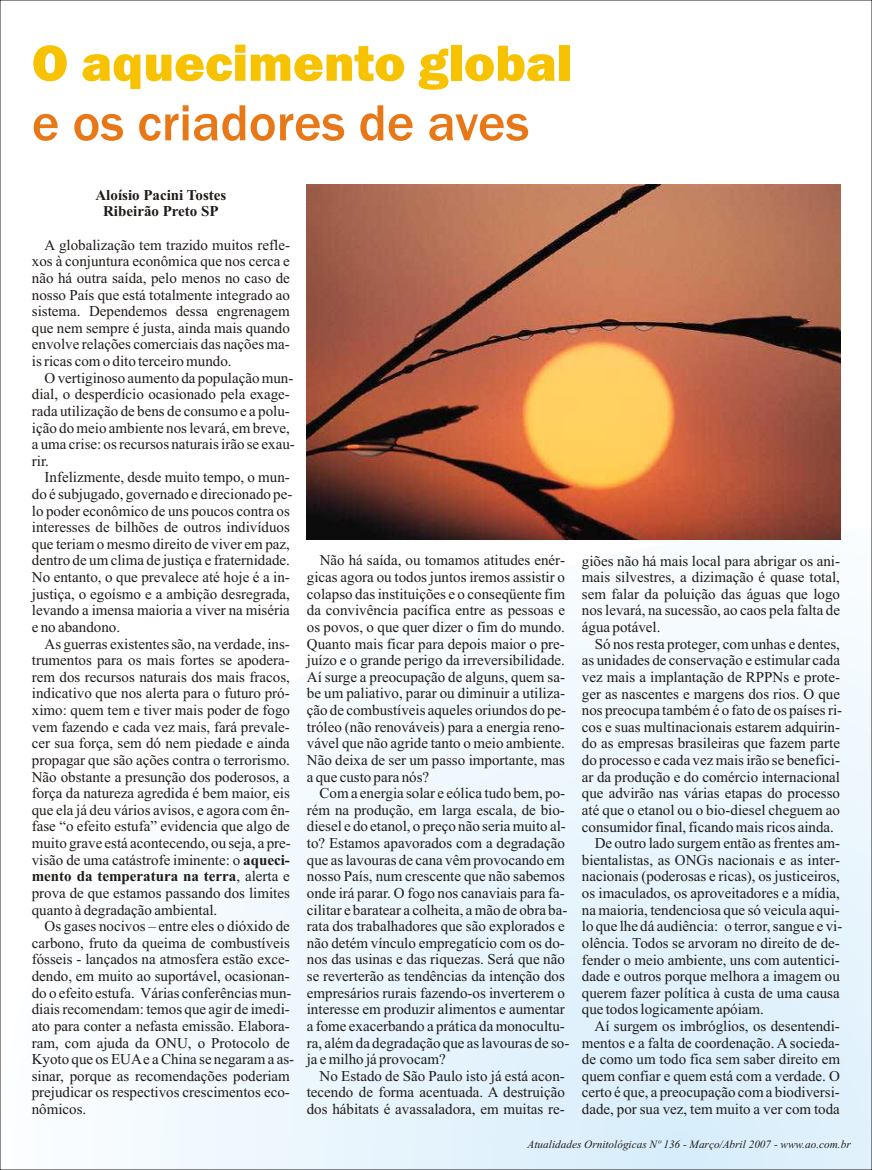
<style>
.page{position:relative;width:872px;height:1170px;background:#fff}
.page>*{position:absolute;margin:0;border:0;box-sizing:border-box;transform-origin:0 0}
.t1{font:800 52.5px "Franklin Gothic";color:#f7c200}
.t2{font:500 52.5px "Franklin Gothic";color:#e87817}
.t3{font:15px/16.6px "Times New Roman";color:#1f1a17;text-align:justify}
.t4{font:700 15px/16.6px "Times New Roman";color:#1f1a17;text-align:center}
.t5{font:italic 11.25px "Times New Roman";color:#1f1a17}
.s1{font-weight:700}
</style>
<div class="page">
<svg style="left:144px;top:527px;width:726px;height:640px"></svg>
<img style="left:307px;top:184px;width:533px;height:356px">
<h1 class="t1" style="left:32px;top:44px;width:542px">O aquecimento global</h1>
<h1 class="t2" style="left:32px;top:104px;width:499px">e os criadores de aves</h1>
<p class="t4" style="left:95px;top:188px;width:132px">Aloísio Pacini Tostes<br>Ribeirão Preto SP</p>
<p class="t3" style="left:32px;top:238px;width:260px;text-indent:13px">A globalização tem trazido muitos refle&shy;xos à conjuntura econômica que nos cerca e não há outra saída, pelo menos no caso de nosso País que está totalmente integrado ao sistema. Dependemos dessa engrenagem que nem sempre é justa, ainda mais quando envolve relações comerciais das nações ma&shy;is ricas com o dito terceiro mundo.</p>
<p class="t3" style="left:32px;top:371px;width:264px;text-align:left;text-indent:13px">O vertiginoso aumento da população mun&shy;dial, o desperdício ocasionado pela exage&shy;rada utilização de bens de consumo e a polu&shy;ição do meio ambiente nos levará, em breve, a uma crise: os recursos naturais irão se exau&shy;rir.</p>
<p class="t3" style="left:32px;top:470px;width:262px;text-align:left;text-indent:13px">Infelizmente, desde muito tempo, o mun&shy;do é subjugado, governado e direcionado pe&shy;lo poder econômico de uns poucos contra os interesses de bilhões de outros indivíduos que teriam o mesmo direito de viver em paz, dentro de um clima de justiça e fraternidade.</p>
<p class="t3" style="left:32px;top:553px;width:809px;text-indent:288px">Não há saída, ou tomamos atitudes enér- giões não há mais local para abrigar os ani-No entanto, o que prevalece até hoje é a in- gicas agora ou todos juntos iremos assistir o mais silvestres, a dizimação é quase total, justiça, o egoísmo e a ambição desregrada, colapso das instituições e o conseqüente fim sem falar da poluição das águas que logo levando a imensa maioria a viver na miséria da convivência pacífica entre as pessoas e nos levará, na sucessão, ao caos pela falta de e no abandono.</p>
<p class="t3" style="left:45px;top:620px;width:617px;text-indent:262px">os povos, o que quer dizer o fim do mundo. água potável.<br>As guerras existentes são, na verdade, ins- Quanto mais ficar para depois maior o pre-</p>
<p class="t3" style="left:32px;top:636px;width:812px;text-align:left;text-indent:563px">Só nos resta proteger, com unhas e dentes, trumentos para os mais fortes se apodera- juízo e o grande perigo da irreversibilidade. as unidades de conservação e estimular cada rem dos recursos naturais dos mais fracos, Aí surge a preocupação de alguns, quem sa- vez mais a implantação de RPPNs e prote&shy;indicativo que nos alerta para o futuro pró- be um paliativo, parar ou diminuir a utiliza- ger as nascentes e margens dos rios. O que ximo: quem tem e tiver mais poder de fogo ção de combustíveis aqueles oriundos do pe- nos preocupa também é o fato de os países ri&shy;vem fazendo e cada vez mais, fará prevale- tróleo (não renováveis) para a energia reno- cos e suas multinacionais estarem adquirin&shy;cer sua força, sem dó nem piedade e ainda vável que não agride tanto o meio ambiente. do as empresas brasileiras que fazem parte propagar que são ações contra o terrorismo. Não deixa de ser um passo importante, mas do processo e cada vez mais irão se benefici-Não obstante a presunção dos poderosos, a a que custo para nós?</p>
<p class="t3" style="left:582px;top:769px;width:260px">ar da produção e do comércio internacional</p>
<p class="t3" style="left:32px;top:786px;width:809px;text-align:left;text-indent:288px">Com a energia solar e eólica tudo bem, po- que advirão nas várias etapas do processo que ela já deu vários avisos, e agora com ên- rém na produção, em larga escala, de bio- até que o etanol ou o bio-diesel cheguem ao fase “o efeito estufa” evidencia que algo de diesel e do etanol, o preço não seria muito al- consumidor final, ficando mais ricos ainda. muito grave está acontecendo, ou seja, a pre- to? Estamos apavorados com a degradação</p>
<p class="t3" style="left:32px;top:786px;width:259px">força da natureza agredida é bem maior, eis</p>
<p class="t3" style="left:32px;top:836px;width:809px;text-indent:563px">De outro lado surgem então as frentes am&shy;visão de uma catástrofe iminente: o <span class="s1">aqueci-</span> que as lavouras de cana vêm provocando em bientalistas, as ONGs nacionais e as inter&shy;<span class="s1">mento da temperatura na terra</span>, alerta e nosso País, num crescente que não sabemos nacionais (poderosas e ricas), os justiceiros, prova de que estamos passando dos limites onde irá parar. O fogo nos canaviais para fa- os imaculados, os aproveitadores e a mídia, quanto à degradação ambiental.</p>
<p class="t3" style="left:307px;top:902px;width:534px">cilitar e baratear a colheita, a mão de obra ba- na maioria, tendenciosa que só veicula aqui-</p>
<p class="t3" style="left:45px;top:919px;width:799px">Os gases nocivos – entre eles o dióxido de rata dos trabalhadores que são explorados e lo que lhe dá audiência: o terror, sangue e vi-</p>
<p class="t3" style="left:32px;top:935px;width:809px">carbono, fruto da queima de combustíveis não detém vínculo empregatício com os do- olência. Todos se arvoram no direito de de-</p>
<p class="t3" style="left:32px;top:952px;width:809px">fósseis - lançados na atmosfera estão exce- nos das usinas e das riquezas. Será que não fender o meio ambiente, uns com autentici-</p>
<p class="t3" style="left:32px;top:969px;width:809px">dendo, em muito ao suportável, ocasionan- se reverterão as tendências da intenção dos dade e outros porque melhora a imagem ou</p>
<p class="t3" style="left:32px;top:985px;width:809px">do o efeito estufa. Várias conferências mun- empresários rurais fazendo-os inverterem o querem fazer política à custa de uma causa</p>
<p class="t3" style="left:32px;top:1002px;width:733px">diais recomendam: temos que agir de imedi- interesse em produzir alimentos e aumentar que todos logicamente apóiam.</p>
<p class="t3" style="left:32px;top:1018px;width:534px">ato para conter a nefasta emissão. Elabora- a fome exacerbando a prática da monocultu-</p>
<p class="t3" style="left:32px;top:1019px;width:809px;text-indent:563px">Aí surgem os imbróglios, os desentendi&shy;ram, com ajuda da ONU, o Protocolo de ra, além da degradação que as lavouras de so- mentos e a falta de coordenação. A socieda-Kyoto que os EUAe a China se negaram a as- ja e milho já provocam?</p>
<p class="t3" style="left:582px;top:1052px;width:260px">de como um todo fica sem saber direito em</p>
<p class="t3" style="left:32px;top:1068px;width:809px;text-indent:288px">No Estado de São Paulo isto já está acon- quem confiar e quem está com a verdade. O prejudicar os respectivos crescimentos eco- tecendo de forma acentuada. A destruição certo é que, a preocupação com a biodiversi&shy;nômicos.</p>
<p class="t3" style="left:32px;top:1068px;width:260px">sinar, porque as recomendações poderiam</p>
<p class="t3" style="left:307px;top:1101px;width:534px">dos hábitats é avassaladora, em muitas re- dade, por sua vez, tem muito a ver com toda</p>
<p class="t5" style="left:527px;top:1140px;width:324px">Atualidades Ornitológicas Nº 136 - Março/Abril 2007 - www.ao.com.br</p>
</div>
